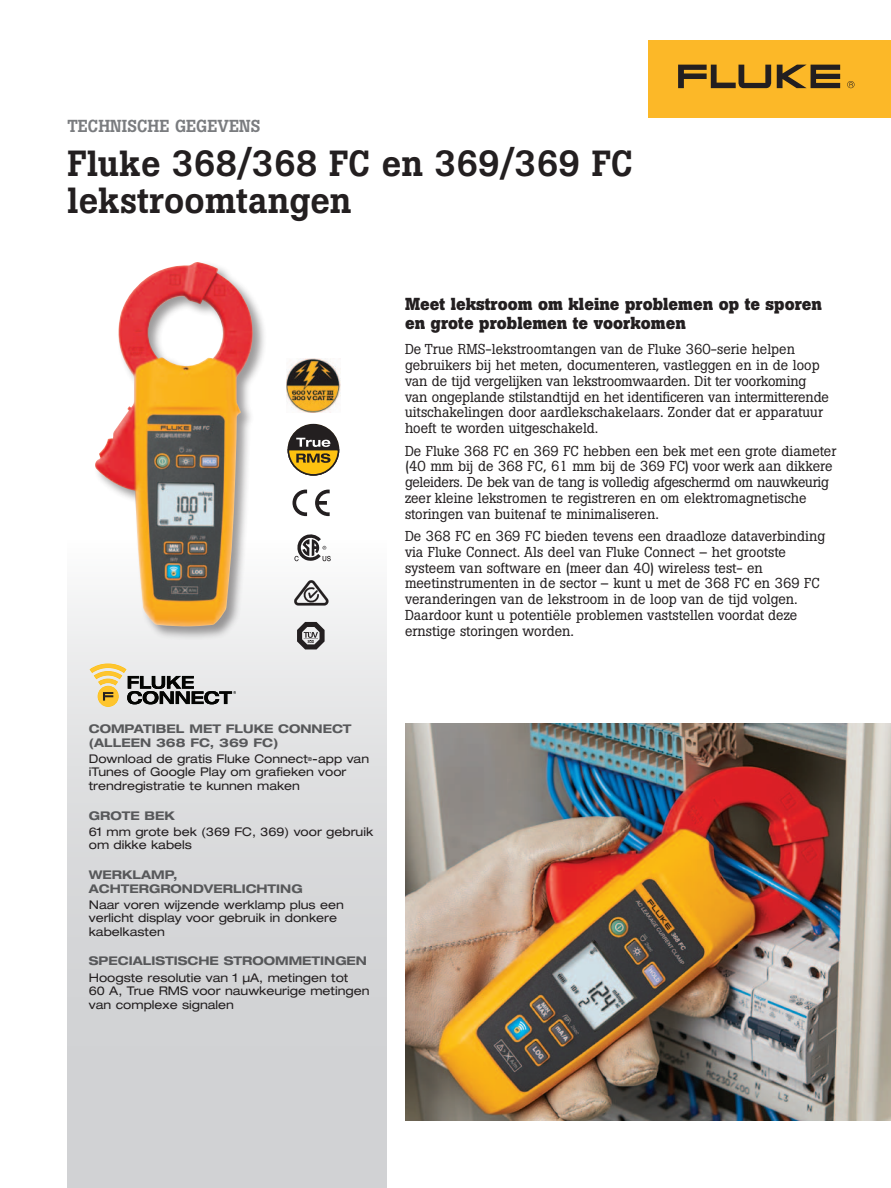
<style>
.page{position:relative;width:891px;height:1188px;background:#fff}
.page>*{position:absolute;margin:0;border:0;box-sizing:border-box;transform-origin:0 0}
.t1{font:500 36px/37.5px "Boton Pro";color:#231f20}
.t2{font:700 17.25px/18.8px "Boton Pro";color:#231f20}
.t3{font:500 17.25px "Boton Pro";color:#7a7c7f}
.t4{font:14.25px/15.8px "Boton Pro";color:#231f20}
.t5{font:expanded 12px/13.5px "Helvetica Neue LT Std";color:#231f20}
.t6{font:700 expanded 12px/13.5px "Helvetica Neue LT Std";color:#57585a}
.t7{font:expanded 5.4px "Helvetica Neue LT Std";color:#231f20}
</style>
<div class="page">
<div style="left:68px;top:540px;width:319px;height:648px;background:linear-gradient(to bottom,#f2f3f3,#c8c9cc)"></div>
<div style="left:648px;top:40px;width:243px;height:78px;background:#fcb828"></div>
<svg style="left:777px;top:65px;width:63px;height:23px"></svg>
<svg style="left:678px;top:65px;width:93px;height:23px"></svg>
<svg style="left:847px;top:81px;width:8px;height:7px"></svg>
<div style="left:93px;top:261px;width:174px;height:380px;background:#231f20;opacity:.45"></div>
<img style="left:95px;top:262px;width:160px;height:365px">
<svg style="left:294px;top:534px;width:37px;height:27px"></svg>
<svg style="left:293px;top:490px;width:14px;height:26px"></svg>
<svg style="left:315px;top:490px;width:15px;height:26px"></svg>
<svg style="left:294px;top:580px;width:35px;height:26px"></svg>
<svg style="left:297px;top:622px;width:28px;height:27px"></svg>
<div style="left:288px;top:425px;width:51px;height:50px;background:#231f20;border-radius:50%"></div>
<svg style="left:287px;top:438px;width:53px;height:38px"></svg>
<div style="left:98px;top:686px;width:20px;height:21px;background:#fcc429;border:1px solid #fdc215;border-radius:50%"></div>
<div style="left:98px;top:686px;width:20px;height:20px;background:#fec52e;border-radius:50%"></div>
<svg style="left:90px;top:664px;width:146px;height:40px;background:#b6b09f"></svg>
<img style="left:405px;top:724px;width:486px;height:396px">
<img style="left:286px;top:358px;width:54px;height:55px">
<p class="t3" style="left:68px;top:115px;width:195px">TECHNISCHE GEGEVENS</p>
<h1 class="t1" style="left:68px;top:144px;width:567px">Fluke 368/368 FC en 369/369 FC lekstroomtangen</h1>
<p class="t2" style="left:405px;top:295px;width:419px">Meet lekstroom om kleine problemen op te sporen en grote problemen te voorkomen</p>
<p class="t4" style="left:405px;top:342px;width:426px">De True RMS-lekstroomtangen van de Fluke 360-serie helpen gebruikers bij het meten, documenteren, vastleggen en in de loop van de tijd vergelijken van lekstroomwaarden. Dit ter voorkoming van ongeplande stilstandtijd en het identificeren van intermitterende uitschakelingen door aardlekschakelaars. Zonder dat er apparatuur hoeft te worden uitgeschakeld.</p>
<p class="t4" style="left:405px;top:443px;width:433px">De Fluke 368 FC en 369 FC hebben een bek met een grote diameter (40 mm bij de 368 FC, 61 mm bij de 369 FC) voor werk aan dikkere geleiders. De bek van de tang is volledig afgeschermd om nauwkeurig zeer kleine lekstromen te registreren en om elektromagnetische storingen van buitenaf te minimaliseren.</p>
<p class="t4" style="left:405px;top:528px;width:422px">De 368 FC en 369 FC bieden tevens een draadloze dataverbinding via Fluke Connect. Als deel van Fluke Connect – het grootste systeem van software en (meer dan 40) wireless test- en meetinstrumenten in de sector – kunt u met de 368 FC en 369 FC veranderingen van de lekstroom in de loop van de tijd volgen.<br>Daardoor kunt u potentiële problemen vaststellen voordat deze ernstige storingen worden.</p>
<p class="t6" style="left:89px;top:722px;width:264px">COMPATIBEL MET FLUKE CONNECT (ALLEEN 368 FC, 369 FC)</p>
<p class="t5" style="left:89px;top:752px;width:282px">Download de gratis Fluke Connect -app van</p>
<p class="t7" style="left:308px;top:755px;width:6px">®</p>
<p class="t5" style="left:89px;top:765px;width:259px">iTunes of Google Play om grafieken voor trendregistratie te kunnen maken</p>
<p class="t6" style="left:89px;top:808px;width:33px">GROTE</p>
<p class="t6" style="left:145px;top:808px;width:11px">BEK</p>
<p class="t5" style="left:89px;top:825px;width:286px">61 mm grote bek (369 FC, 369) voor gebruik om dikke kabels</p>
<p class="t6" style="left:89px;top:868px;width:45px">WERKLAMP</p>
<p class="t6" style="left:89px;top:868px;width:188px;text-indent:84px">,<br>ACHTERGRON DVERLICHTIN</p>
<p class="t6" style="left:291px;top:881px;width:13px">G</p>
<p class="t5" style="left:89px;top:898px;width:257px">Naar voren wijzende werklamp plus een verlicht display voor gebruik in donkere kabelkasten</p>
<p class="t6" style="left:89px;top:954px;width:48px">SPECIALI</p>
<p class="t6" style="left:155px;top:954px;width:109px">STISCHE STROOMMETIN</p>
<p class="t6" style="left:335px;top:954px;width:22px">GEN</p>
<p class="t5" style="left:89px;top:970px;width:282px">Hoogste resolutie van 1 μA, metingen tot<br>60 A, True RMS voor nauwkeurige metingen van complexe signalen</p>
</div>
